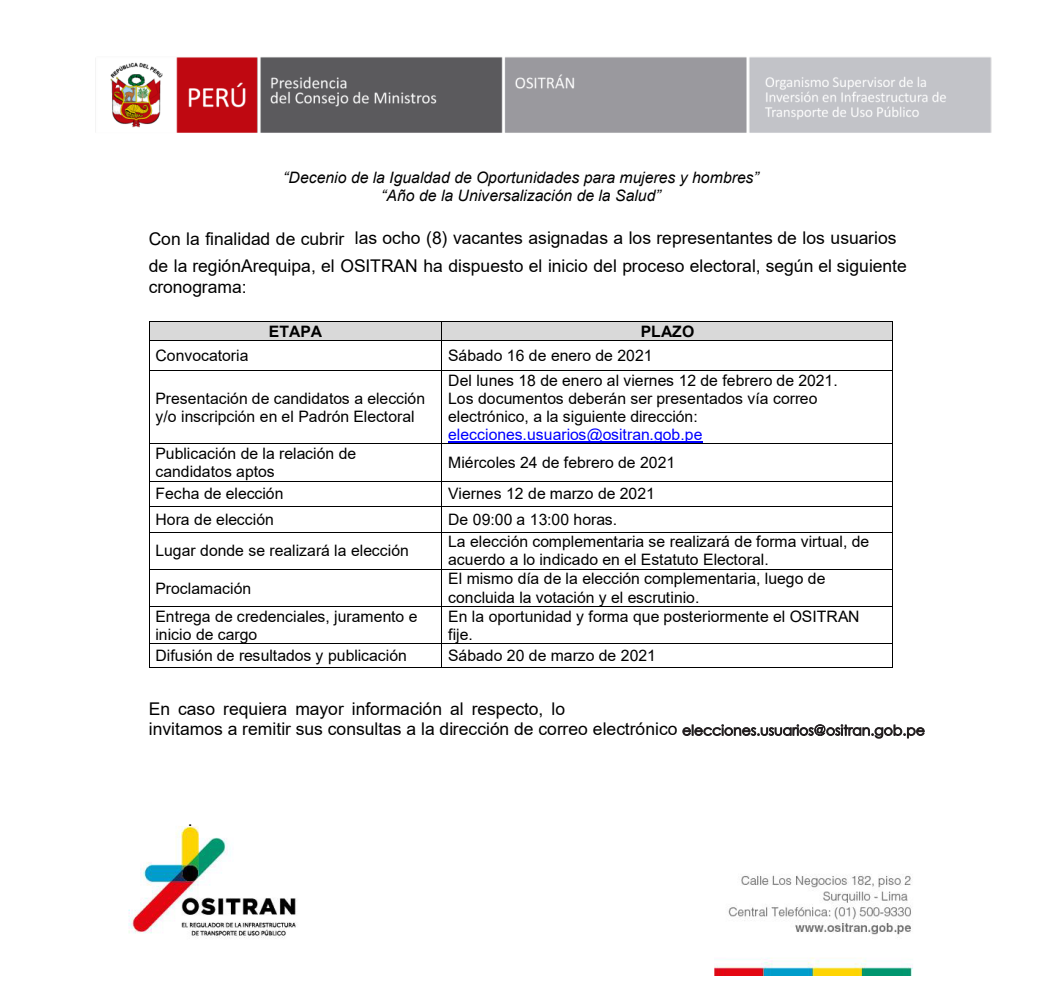
<style>
.page{position:relative;width:1042px;height:1002px;background:#fff}
.page>*{position:absolute;margin:0;border:0;box-sizing:border-box;transform-origin:0 0}
.t1{font:17.5px/19.9px "Arial";color:#000}
.t2{font:15.75px/18.2px "Arial";color:#000}
.t3{font:italic 15.75px/18.2px "Arial";color:#000;text-align:center}
.t4{font:15.75px "Arial";color:#00f}
.t5{font:700 15.75px "Arial";color:#000}
.s1{font-family:"Century Gothic";font-size:14px;color:#231f20}
</style>
<div class="page">
<img style="left:95px;top:57px;width:897px;height:76px">
<img style="left:128px;top:826px;width:785px;height:148px">
<svg style="left:682px;top:724px;width:243px;height:15px"></svg>
<div style="left:150px;top:322px;width:291px;height:18px;background:#d9d9d9"></div>
<div style="left:442px;top:322px;width:450px;height:18px;background:#d9d9d9"></div>
<hr style="left:149px;top:321px;width:292px;height:1px;background:#000">
<hr style="left:442px;top:321px;width:450px;height:1px;background:#000">
<hr style="left:149px;top:340px;width:292px;height:1px;background:#000">
<hr style="left:442px;top:340px;width:450px;height:1px;background:#000">
<hr style="left:448px;top:441px;width:254px;height:1px;background:#00f">
<svg style="left:149px;top:322px;width:1px;height:48px"></svg>
<hr style="left:149px;top:370px;width:292px;height:1px;background:#000">
<svg style="left:441px;top:321px;width:1px;height:50px"></svg>
<hr style="left:442px;top:370px;width:450px;height:1px;background:#000">
<svg style="left:892px;top:321px;width:1px;height:50px"></svg>
<hr style="left:149px;top:371px;width:1px;height:72px;background:#000">
<hr style="left:441px;top:371px;width:1px;height:72px;background:#000">
<hr style="left:892px;top:371px;width:1px;height:72px;background:#000">
<hr style="left:149px;top:443px;width:292px;height:1px;background:#000">
<hr style="left:442px;top:443px;width:450px;height:1px;background:#000">
<hr style="left:149px;top:444px;width:1px;height:36px;background:#000">
<hr style="left:441px;top:444px;width:1px;height:36px;background:#000">
<hr style="left:892px;top:444px;width:1px;height:36px;background:#000">
<hr style="left:149px;top:480px;width:292px;height:1px;background:#000">
<hr style="left:442px;top:480px;width:450px;height:1px;background:#000">
<hr style="left:149px;top:506px;width:292px;height:1px;background:#000">
<hr style="left:442px;top:506px;width:450px;height:1px;background:#000">
<svg style="left:149px;top:481px;width:1px;height:50px"></svg>
<hr style="left:149px;top:531px;width:292px;height:1px;background:#000">
<svg style="left:441px;top:480px;width:1px;height:52px"></svg>
<hr style="left:442px;top:531px;width:450px;height:1px;background:#000">
<svg style="left:892px;top:480px;width:1px;height:52px"></svg>
<hr style="left:149px;top:532px;width:1px;height:37px;background:#000">
<hr style="left:441px;top:532px;width:1px;height:37px;background:#000">
<hr style="left:892px;top:532px;width:1px;height:37px;background:#000">
<hr style="left:149px;top:569px;width:292px;height:1px;background:#000">
<hr style="left:442px;top:569px;width:450px;height:1px;background:#000">
<hr style="left:149px;top:570px;width:1px;height:36px;background:#000">
<hr style="left:441px;top:570px;width:1px;height:36px;background:#000">
<hr style="left:892px;top:570px;width:1px;height:36px;background:#000">
<hr style="left:149px;top:606px;width:292px;height:1px;background:#000">
<hr style="left:442px;top:606px;width:450px;height:1px;background:#000">
<hr style="left:149px;top:607px;width:1px;height:36px;background:#000">
<hr style="left:441px;top:607px;width:1px;height:36px;background:#000">
<hr style="left:892px;top:607px;width:1px;height:36px;background:#000">
<hr style="left:149px;top:643px;width:292px;height:1px;background:#000">
<hr style="left:442px;top:643px;width:450px;height:1px;background:#000">
<svg style="left:149px;top:644px;width:1px;height:23px"></svg>
<hr style="left:149px;top:667px;width:292px;height:1px;background:#000">
<svg style="left:441px;top:643px;width:1px;height:25px"></svg>
<hr style="left:442px;top:667px;width:450px;height:1px;background:#000">
<svg style="left:892px;top:643px;width:1px;height:25px"></svg>
<p class="t3" style="left:283px;top:168px;width:477px">“Decenio de la Igualdad de Oportunidades para mujeres y hombres” “Año de la Universalización de la Salud”</p>
<p class="t1" style="left:149px;top:228px;width:197px">Con la finalidad de cubrir</p>
<p class="t1" style="left:149px;top:224px;width:759px;line-height:27.5px;text-indent:206px">las ocho (8) vacantes asignadas a los representantes de los usuarios de la regiónArequipa, el OSITRAN ha dispuesto el inicio del proceso electoral, según el siguiente</p>
<p class="t1" style="left:149px;top:276px;width:100px">cronograma:</p>
<p class="t5" style="left:269px;top:320px;width:55px">ETAPA</p>
<p class="t5" style="left:641px;top:320px;width:55px">PLAZO</p>
<p class="t2" style="left:155px;top:346px;width:95px">Convocatoria</p>
<p class="t2" style="left:448px;top:346px;width:206px">Sábado 16 de enero de 2021</p>
<p class="t2" style="left:155px;top:389px;width:271px">Presentación de candidatos a elección y/o inscripción en el Padrón Electoral</p>
<p class="t2" style="left:448px;top:371px;width:391px">Del lunes 18 de enero al viernes 12 de febrero de 2021.<br>Los documentos deberán ser presentados vía correo electrónico, a la siguiente dirección:</p>
<p class="t4" style="left:448px;top:423px;width:256px">elecciones.usuarios@ositran.gob.pe</p>
<p class="t2" style="left:155px;top:444px;width:202px">Publicación de la relación de candidatos aptos</p>
<p class="t2" style="left:448px;top:453px;width:229px">Miércoles 24 de febrero de 2021</p>
<p class="t2" style="left:155px;top:484px;width:130px">Fecha de elección</p>
<p class="t2" style="left:448px;top:484px;width:208px">Viernes 12 de marzo de 2021</p>
<p class="t2" style="left:155px;top:510px;width:120px">Hora de elección</p>
<p class="t2" style="left:448px;top:510px;width:171px">De 09:00 a 13:00 horas.</p>
<p class="t2" style="left:155px;top:541px;width:255px">Lugar donde se realizará la elección</p>
<p class="t2" style="left:448px;top:532px;width:423px">La elección complementaria se realizará de forma virtual, de acuerdo a lo indicado en el Estatuto Electoral.</p>
<p class="t2" style="left:155px;top:578px;width:97px">Proclamación</p>
<p class="t2" style="left:448px;top:569px;width:379px">El mismo día de la elección complementaria, luego de concluida la votación y el escrutinio.</p>
<p class="t2" style="left:155px;top:606px;width:264px">Entrega de credenciales, juramento e inicio de cargo</p>
<p class="t2" style="left:448px;top:606px;width:413px">En la oportunidad y forma que posteriormente el OSITRAN fije.</p>
<p class="t2" style="left:155px;top:646px;width:253px">Difusión de resultados y publicación</p>
<p class="t2" style="left:448px;top:646px;width:209px">Sábado 20 de marzo de 2021</p>
<p class="t1" style="left:149px;top:699px;width:778px">En caso requiera mayor información al respecto, lo<br>invitamos a remitir sus consultas a la dirección de correo electrónico <span class="s1">elecciones.usuarios@ositran.gob.pe</span></p>
<p class="t1" style="left:188px;top:809px;width:6px">.</p>
</div>
